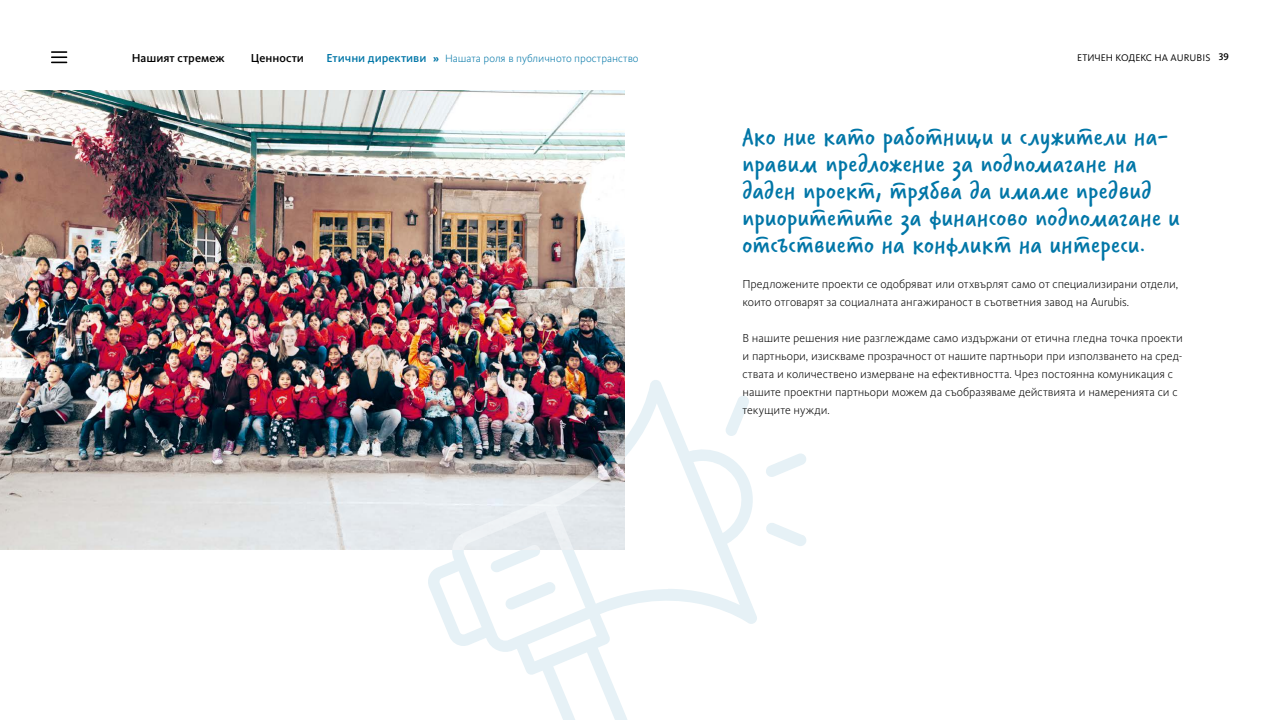
<style>
.page{position:relative;width:1280px;height:720px;background:#fff}
.page>*{position:absolute;margin:0;border:0;box-sizing:border-box;transform-origin:0 0}
.t1{font:27px/27px "Verveine";letter-spacing:.015em;color:#0076a7}
.t2{font:300 12px/18px "Kievit Pro";letter-spacing:-.005em;color:#000}
.t3{font:500 12px "Kievit Pro";color:#000}
.t4{font:300 11px "Kievit Pro";color:#0076a7}
.t5{font:10px "Kievit Pro";color:#000}
.s1{font-weight:500;font-size:12px}
.s2{font-weight:700}
.s3{font-weight:500}
</style>
<div class="page">
<img style="left:0;top:90px;width:625px;height:460px">
<svg style="left:426px;top:379px;width:331px;height:341px"></svg>
<svg style="left:766px;top:453px;width:40px;height:24px"></svg>
<svg style="left:766px;top:523px;width:40px;height:23px"></svg>
<svg style="left:725px;top:395px;width:25px;height:41px"></svg>
<svg style="left:490px;top:544px;width:51px;height:28px"></svg>
<svg style="left:505px;top:581px;width:51px;height:29px"></svg>
<svg style="left:51px;top:51px;width:16px;height:12px"></svg>
<p class="t3" style="left:132px;top:51px;width:94px">Нашият стремеж</p>
<p class="t3" style="left:251px;top:51px;width:55px">Ценности</p>
<p class="t4" style="left:327px;top:52px;width:314px"><span class="s1">Етични директиви</span> <span class="s2">»</span> Нашата роля в публичното пространство</p>
<p class="t5" style="left:1077px;top:51px;width:153px">ЕТИЧЕН КОДЕКС НА AURUBIS <span class="s3">39</span></p>
<h1 class="t1" style="left:742px;top:123px;width:439px">Ако ние като работници и служители на&shy;правим предложение за подпомагане на даден проект, трябва да имаме предвид приоритетите за финансово подпомагане и отсъствието на конфликт на интереси.</h1>
<p class="t2" style="left:742px;top:275px;width:437px">Предложените проекти се одобряват или отхвърлят само от специализирани отдели, които отговарят за социалната ангажираност в съответния завод на Aurubis.</p>
<p class="t2" style="left:742px;top:329px;width:442px">В нашите решения ние разглеждаме само издържани от етична гледна точка проекти и партньори, изискваме прозрачност от нашите партньори при използването на сред&shy;ствата и количествено измерване на ефективността. Чрез постоянна комуникация с нашите проектни партньори можем да съобразяваме действията и намеренията си с текущите нужди.</p>
</div>
